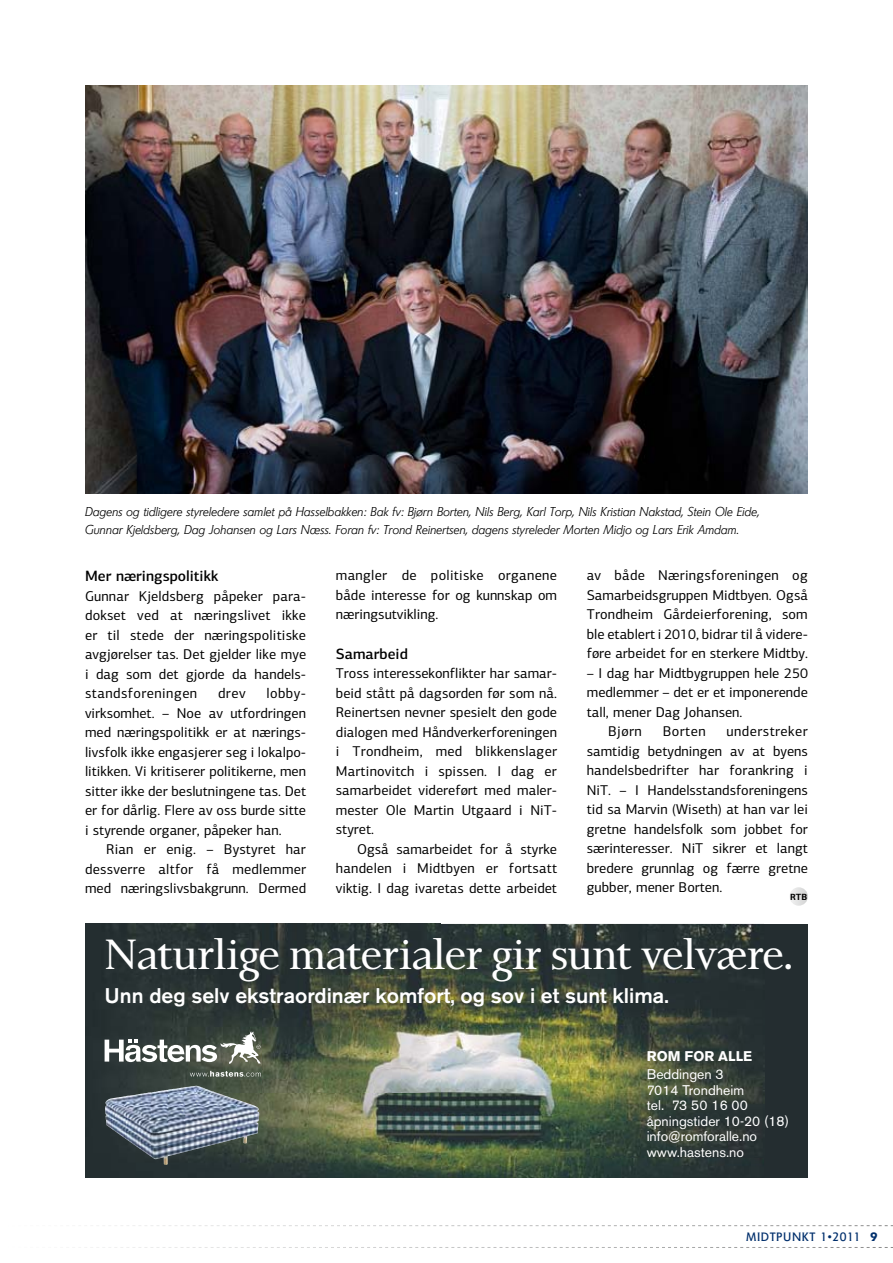
<style>
.page{position:relative;width:893px;height:1263px;background:#fff}
.page>*{position:absolute;margin:0;border:0;box-sizing:border-box;transform-origin:0 0}
.t1{font:44.1px "Pilgrim Hastens OT";letter-spacing:-.005em;color:#fff}
.t2{font:500 21px "Akzidenz Grotesk BE";color:#fff}
.t3{font:500 15px "PF Centro Sans Pro";color:#000}
.t4{font:14.25px/19.5px "PF Centro Sans Pro";color:#000;text-align:justify}
.t5{font:13.95px/15.5px "Akzidenz Grotesk BE";color:#fff}
.t6{font:700 13.95px "Akzidenz Grotesk BE";color:#fff}
.t7{font:italic 300 12.75px/17.2px "Agora BQ";color:#000}
.t8{font:12px "Agora BQ";letter-spacing:.05em;color:#002f6c}
.t9{font:700 9px "PF Centro Sans Pro";color:#000}
.s1{font-weight:500}
</style>
<div class="page">
<img style="left:441px;top:924px;width:323px;height:254px">
<img style="left:85px;top:924px;width:356px;height:254px">
<div style="left:764px;top:949px;width:43px;height:208px;background:#242d30"></div>
<img style="left:590px;top:949px;width:174px;height:208px">
<img style="left:107px;top:1086px;width:89px;height:15px">
<svg style="left:105px;top:1031px;width:156px;height:33px"></svg>
<svg style="left:190px;top:1071px;width:71px;height:6px"></svg>
<img style="left:85px;top:85px;width:723px;height:408px">
<svg style="left:103px;top:1225px;width:790px;height:1px"></svg>
<svg style="left:86px;top:1247px;width:807px;height:1px"></svg>
<svg style="left:789px;top:887px;width:19px;height:19px"></svg>
<p class="t7" style="left:85px;top:503px;width:676px">Dagens og tidligere styreledere samlet på Hasselbakken: Bak fv: Bjørn Borten, Nils Berg, Karl Torp, Nils Kristian Nakstad, Stein Ole Eide,<br>Gunnar Kjeldsberg, Dag Johansen og Lars Næss. Foran fv: Trond Reinertsen, dagens styreleder Morten Midjo og Lars Erik Amdam.</p>
<p class="t3" style="left:85px;top:567px;width:135px">Mer næringspolitikk</p>
<p class="t4" style="left:85px;top:586px;width:223px">Gunnar Kjeldsberg påpeker para&shy;dokset ved at næringslivet ikke er til stede der næringspolitiske avgjørelser tas. Det gjelder like mye i dag som det gjorde da handels&shy;standsforeningen</p>
<p class="t4" style="left:85px;top:683px;width:223px;text-indent:181px">lobby&shy;virksomhet. – Noe av utfordringen med næringspolitikk er at nærings&shy;livsfolk ikke engasjerer seg i lokalpo&shy;litikken. Vi kritiserer politikerne, men sitter ikke der beslutningene tas. Det er for dårlig. Flere av oss burde sitte i styrende organer, påpeker han.</p>
<p class="t4" style="left:85px;top:839px;width:223px;text-indent:21px">Rian er enig. – Bystyret har dessverre altfor få medlemmer med næringslivsbakgrunn. Dermed</p>
<p class="t4" style="left:218px;top:683px;width:29px">drev</p>
<p class="t4" style="left:336px;top:566px;width:223px">mangler de politiske organene både interesse for og kunnskap om næringsutvikling.</p>
<p class="t3" style="left:336px;top:644px;width:74px">Samarbeid</p>
<p class="t4" style="left:336px;top:663px;width:223px">Tross interessekonflikter har samar&shy;beid stått på dagsorden før som nå.<br>Reinertsen nevner spesielt den gode dialogen med Håndverkerforeningen i Trondheim, med blikkenslager Martinovitch i spissen. I dag er samarbeidet videreført med maler&shy;mester Ole Martin Utgaard i NiT&shy;styret.</p>
<p class="t4" style="left:336px;top:839px;width:223px;text-indent:21px">Også samarbeidet for å styrke handelen i Midtbyen er fortsatt viktig. I dag ivaretas dette arbeidet</p>
<p class="t4" style="left:587px;top:566px;width:223px">av både Næringsforeningen og Samarbeidsgruppen Midtbyen. Også Trondheim Gårdeierforening, som ble etablert i 2010, bidrar til å videre&shy;føre arbeidet for en sterkere Midtby.</p>
<p class="t4" style="left:587px;top:663px;width:223px">– I dag har Midtbygruppen hele 250</p>
<p class="t4" style="left:587px;top:683px;width:223px">medlemmer – det er et imponerende</p>
<p class="t4" style="left:587px;top:702px;width:157px">tall, mener Dag Johansen.</p>
<p class="t4" style="left:608px;top:722px;width:35px">Bjørn</p>
<p class="t4" style="left:663px;top:722px;width:45px">Borten</p>
<p class="t4" style="left:587px;top:722px;width:223px;text-indent:140px">understreker samtidig betydningen av at byens handelsbedrifter har forankring i NiT. – I Handelsstandsforeningens tid sa Marvin (Wiseth) at han var lei gretne handelsfolk som jobbet for særinteresser. NiT sikrer et langt bredere grunnlag og færre gretne gubber, mener Borten.</p>
<p class="t9" style="left:790px;top:891px;width:19px">RTB</p>
<h1 class="t1" style="left:105px;top:931px;width:691px">Naturlige materialer gir sunt velvære.</h1>
<h2 class="t2" style="left:105px;top:983px;width:566px">Unn deg selv ekstraordinær komfort, og sov i et sunt klima.</h2>
<p class="t6" style="left:647px;top:1047px;width:107px">ROM FOR ALLE</p>
<p class="t5" style="left:647px;top:1066px;width:144px">Beddingen 3<br>7014 Trondheim<br>tel. 73 50 16 00 åpningstider 10-20 (18) info@romforalle.no www.hastens.no</p>
<p class="t8" style="left:746px;top:1229px;width:133px">Midtpunkt 1•2011 <span class="s1">9</span></p>
</div>
